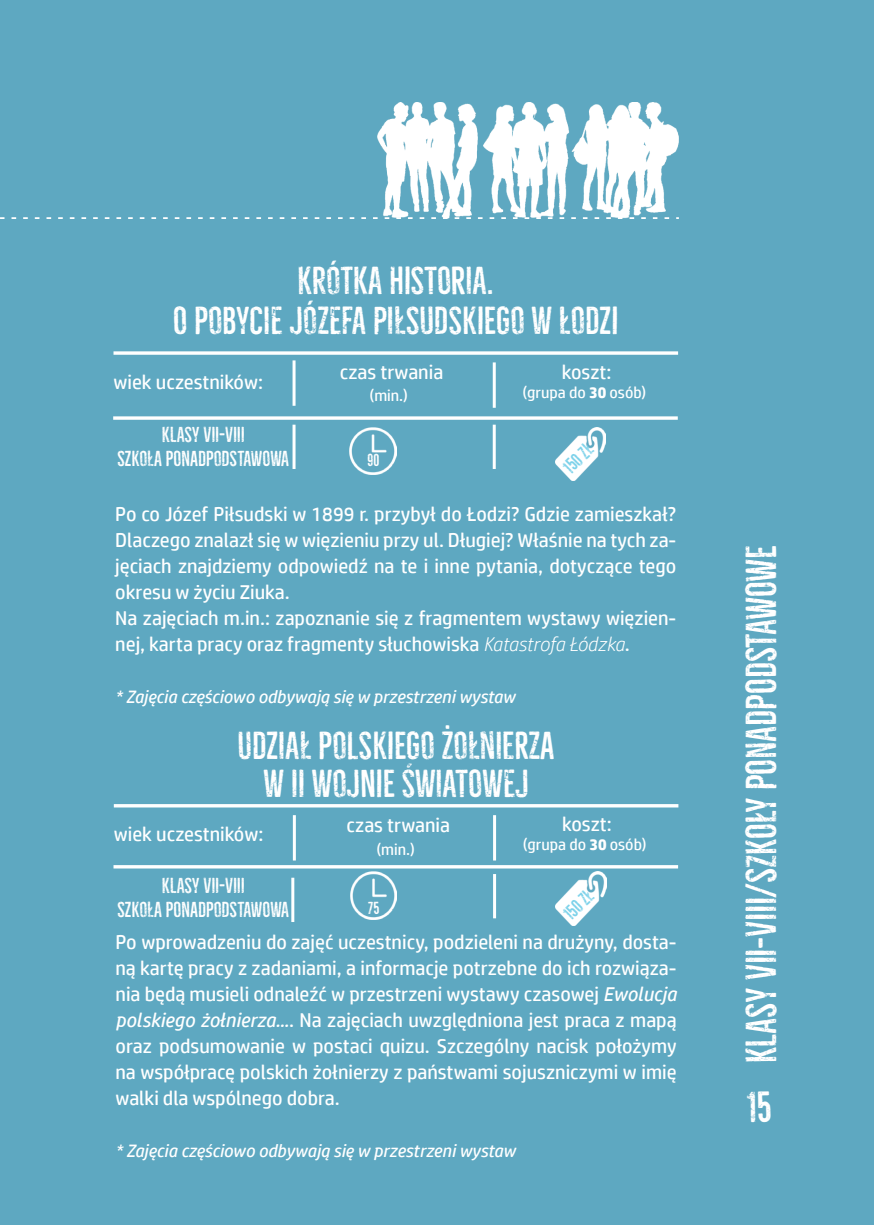
<style>
.page{position:relative;width:874px;height:1225px;background:#fff}
.page>*{position:absolute;margin:0;border:0;box-sizing:border-box;transform-origin:0 0}
.t1{font:40px "Bellfort Rough Demo";color:#fff}
.t2{font:36px/40px "Bellfort Rough Demo";color:#fff;text-align:center}
.t3{font:20px/26px "HP Simplified";color:#fff}
.t4{font:20px/24px "Bellfort Rough Demo";color:#fff;text-align:center}
.t5{font:italic 18px "HP Simplified";color:#fff}
.t6{font:18px "Bellfort Rough Demo";color:#7dd2ea}
.t7{font:16px "HP Simplified";color:#fff}
.t8{font:16px "Bellfort Rough Demo";color:#fff}
.s1{font-weight:700}
.s2{font-weight:300;font-style:italic}
.s3{font-style:italic}
</style>
<div class="page">
<div style="left:0;top:0;width:873px;height:1225px;background:#5ea8c1"></div>
<img style="left:0;top:102px;width:677px;height:117px">
<hr style="left:492px;top:362px;width:3px;height:46px;background:#fff">
<hr style="left:492px;top:425px;width:3px;height:44px;background:#fff">
<img style="left:350px;top:427px;width:46px;height:47px">
<img style="left:555px;top:427px;width:50px;height:53px">
<svg style="left:113px;top:351px;width:564px;height:4px;background:#e6f1f5"></svg>
<svg style="left:113px;top:416px;width:564px;height:4px;background:#e6f1f5"></svg>
<hr style="left:292px;top:360px;width:3px;height:46px;background:#fff">
<hr style="left:292px;top:425px;width:3px;height:44px;background:#fff">
<hr style="left:493px;top:815px;width:3px;height:45px;background:#fff">
<hr style="left:493px;top:874px;width:3px;height:44px;background:#fff">
<img style="left:350px;top:872px;width:46px;height:47px">
<img style="left:555px;top:872px;width:51px;height:53px">
<hr style="left:114px;top:804px;width:564px;height:3px;background:#fff">
<hr style="left:113px;top:865px;width:564px;height:3px;background:#fff">
<hr style="left:293px;top:815px;width:3px;height:45px;background:#fff">
<hr style="left:291px;top:877px;width:3px;height:45px;background:#fff">
<h2 class="t2" style="left:173px;top:261px;width:446px">KRÓTKA HISTORIA.<br>O POBYCIE JÓZEFA PIŁSUDSKIEGO W ŁODZI</h2>
<p class="t3" style="left:113px;top:368px;width:151px">wiek uczestników:</p>
<p class="t4" style="left:117px;top:422px;width:173px">KLASY VII-VIII<br>SZKOŁA PONADPODSTAWOWA</p>
<p class="t3" style="left:339px;top:358px;width:105px">czas trwania</p>
<p class="t7" style="left:369px;top:386px;width:40px">(min.)</p>
<p class="t8" style="left:367px;top:450px;width:13px">90</p>
<p class="t3" style="left:561px;top:358px;width:51px">koszt:</p>
<p class="t7" style="left:522px;top:383px;width:125px">(grupa do <span class="s1">30</span> osób)</p>
<p class="t6" style="left:558px;top:462px;width:35px;rotate:-44deg">150 ZŁ</p>
<p class="t3" style="left:115px;top:500px;width:562px">Po co Józef Piłsudski w 1899 r. przybył do Łodzi? Gdzie zamieszkał?<br>Dlaczego znalazł się w więzieniu przy ul. Długiej? Właśnie na tych za&shy;jęciach znajdziemy odpowiedź na te i inne pytania, dotyczące tego okresu w życiu Ziuka.<br>Na zajęciach m.in.: zapoznanie się z fragmentem wystawy więzien&shy;nej, karta pracy oraz fragmenty słuchowiska <span class="s2">Katastrofa Łódzka</span>.</p>
<p class="t5" style="left:115px;top:686px;width:401px">* Zajęcia częściowo odbywają się w przestrzeni wystaw</p>
<h2 class="t2" style="left:237px;top:726px;width:318px;line-height:38px">UDZIAŁ POLSKIEGO ŻOŁNIERZA<br>W II WOJNIE ŚWIATOWEJ</h2>
<p class="t3" style="left:114px;top:821px;width:151px">wiek uczestników:</p>
<p class="t4" style="left:117px;top:873px;width:173px">KLASY VII-VIII<br>SZKOŁA PONADPODSTAWOWA</p>
<p class="t3" style="left:346px;top:812px;width:105px">czas trwania</p>
<p class="t7" style="left:376px;top:840px;width:40px">(min.)</p>
<p class="t8" style="left:368px;top:898px;width:13px">75</p>
<p class="t3" style="left:562px;top:811px;width:51px">koszt:</p>
<p class="t7" style="left:522px;top:835px;width:125px">(grupa do <span class="s1">30</span> osób)</p>
<p class="t6" style="left:558px;top:908px;width:35px;rotate:-44deg">150 ZŁ</p>
<p class="t3" style="left:115px;top:929px;width:562px;text-align:justify">Po wprowadzeniu do zajęć uczestnicy, podzieleni na drużyny, dosta&shy;ną kartę pracy z zadaniami, a informacje potrzebne do ich rozwiąza&shy;nia będą musieli odnaleźć w przestrzeni wystawy czasowej <span class="s3">Ewolucja polskiego żołnierza...</span>. Na zajęciach uwzględniona jest praca z mapą oraz podsumowanie w postaci quizu. Szczególny nacisk położymy na współpracę polskich żołnierzy z państwami sojuszniczymi w imię walki dla wspólnego dobra.</p>
<p class="t5" style="left:115px;top:1140px;width:401px">* Zajęcia częściowo odbywają się w przestrzeni wystaw</p>
<h1 class="t1" style="left:736px;top:1063px;width:519px;rotate:-90deg">KLASY VII-VIII/SZKOŁY PONADPODSTAWOWE</h1>
<h1 class="t1" style="left:746px;top:1082px;width:27px">15</h1>
</div>
